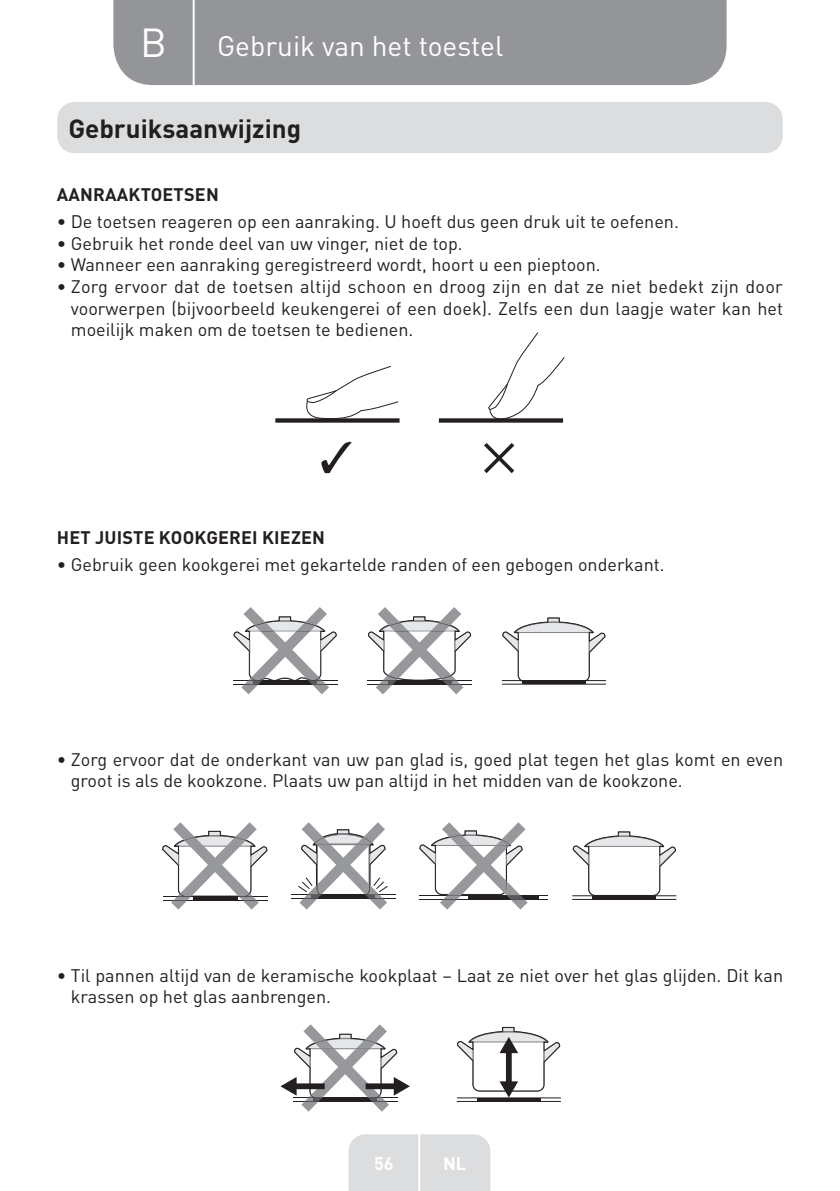
<style>
.page{position:relative;width:840px;height:1191px;background:#fff}
.page>*{position:absolute;margin:0;border:0;box-sizing:border-box;transform-origin:0 0}
.t1{font:40px "DIN Pro";color:#fff}
.t2{font:28px "DIN Pro";color:#fff}
.t3{font:700 26px "DIN Pro";color:#231f20}
.t4{font:18px/21.6px "DIN Pro";color:#231f20}
.t5{font:700 18px "DIN Pro";letter-spacing:.01em;color:#231f20}
.t6{font:700 18px "DIN Pro";color:#fff}
</style>
<div class="page">
<div style="left:113px;top:0;width:613px;height:85px;background:#939598"></div>
<div style="left:348px;top:1134px;width:142px;height:57px;background:#dcdddf"></div>
<hr style="left:418px;top:1111px;width:2px;height:80px;background:#fff">
<hr style="left:192px;top:0;width:2px;height:88px;background:#fff">
<div style="left:57px;top:102px;width:725px;height:51px;background:#dcdddf;border-radius:17px"></div>
<svg style="left:306px;top:365px;width:92px;height:53px"></svg>
<svg style="left:488px;top:332px;width:76px;height:91px"></svg>
<div style="left:275px;top:418px;width:124px;height:5px;background:#231f20"></div>
<div style="left:438px;top:418px;width:124px;height:5px;background:#231f20"></div>
<svg style="left:321px;top:442px;width:30px;height:31px"></svg>
<svg style="left:484px;top:443px;width:30px;height:30px"></svg>
<svg style="left:502px;top:617px;width:103px;height:65px"></svg>
<hr style="left:501px;top:680px;width:104px;height:1px;background:#231f20">
<hr style="left:501px;top:684px;width:104px;height:1px;background:#231f20">
<hr style="left:521px;top:680px;width:64px;height:4px;background:#231f20">
<svg style="left:367px;top:607px;width:104px;height:87px"></svg>
<svg style="left:233px;top:607px;width:104px;height:87px"></svg>
<svg style="left:572px;top:831px;width:104px;height:64px"></svg>
<hr style="left:572px;top:895px;width:104px;height:1px;background:#231f20">
<hr style="left:572px;top:899px;width:104px;height:1px;background:#231f20">
<hr style="left:592px;top:895px;width:63px;height:4px;background:#231f20">
<hr style="left:419px;top:895px;width:128px;height:1px;background:#231f20">
<hr style="left:419px;top:899px;width:128px;height:1px;background:#231f20">
<hr style="left:468px;top:895px;width:71px;height:4px;background:#231f20">
<svg style="left:162px;top:822px;width:106px;height:87px"></svg>
<svg style="left:419px;top:822px;width:108px;height:87px"></svg>
<hr style="left:291px;top:894px;width:104px;height:1px;background:#231f20">
<hr style="left:291px;top:898px;width:104px;height:1px;background:#231f20">
<svg style="left:298px;top:822px;width:90px;height:87px"></svg>
<hr style="left:456px;top:1097px;width:104px;height:1px;background:#231f20">
<hr style="left:456px;top:1101px;width:104px;height:1px;background:#231f20">
<hr style="left:476px;top:1098px;width:64px;height:3px;background:#231f20">
<svg style="left:457px;top:1026px;width:103px;height:71px"></svg>
<svg style="left:280px;top:1024px;width:129px;height:87px"></svg>
<h1 class="t1" style="left:140px;top:15px;width:28px">B</h1>
<h2 class="t2" style="left:217px;top:27px;width:287px">Gebruik van het toestel</h2>
<h3 class="t3" style="left:68px;top:110px;width:234px">Gebruiksaanwijzing</h3>
<p class="t5" style="left:57px;top:182px;width:163px">AANRAAKTOETSEN</p>
<p class="t4" style="left:57px;top:210px;width:623px">• De toetsen reageren op een aanraking. U hoeft dus geen druk uit te oefenen.</p>
<p class="t4" style="left:57px;top:232px;width:407px">• Gebruik het ronde deel van uw vinger, niet de top.</p>
<p class="t4" style="left:57px;top:253px;width:545px">• Wanneer een aanraking geregistreerd wordt, hoort u een pieptoon.</p>
<p class="t4" style="left:71px;top:275px;width:713px;text-align:justify;text-indent:-14px">• Zorg ervoor dat de toetsen altijd schoon en droog zijn en dat ze niet bedekt zijn door voorwerpen (bijvoorbeeld keukengerei of een doek). Zelfs een dun laagje water kan het moeilijk maken om de toetsen te bedienen.</p>
<p class="t5" style="left:57px;top:525px;width:269px">HET JUISTE KOOKGEREI KIEZEN</p>
<p class="t4" style="left:57px;top:553px;width:609px">• Gebruik geen kookgerei met gekartelde randen of een gebogen onderkant.</p>
<p class="t4" style="left:71px;top:747px;width:713px;text-indent:-14px">• Zorg ervoor dat de onderkant van uw pan glad is, goed plat tegen het glas komt en even groot is als de kookzone. Plaats uw pan altijd in het midden van de kookzone.</p>
<p class="t4" style="left:71px;top:963px;width:713px;text-indent:-14px">• Til pannen altijd van de keramische kookplaat – Laat ze niet over het glas glijden. Dit kan krassen op het glas aanbrengen.</p>
<p class="t6" style="left:374px;top:1150px;width:21px">56</p>
<p class="t6" style="left:443px;top:1150px;width:25px">NL</p>
</div>
